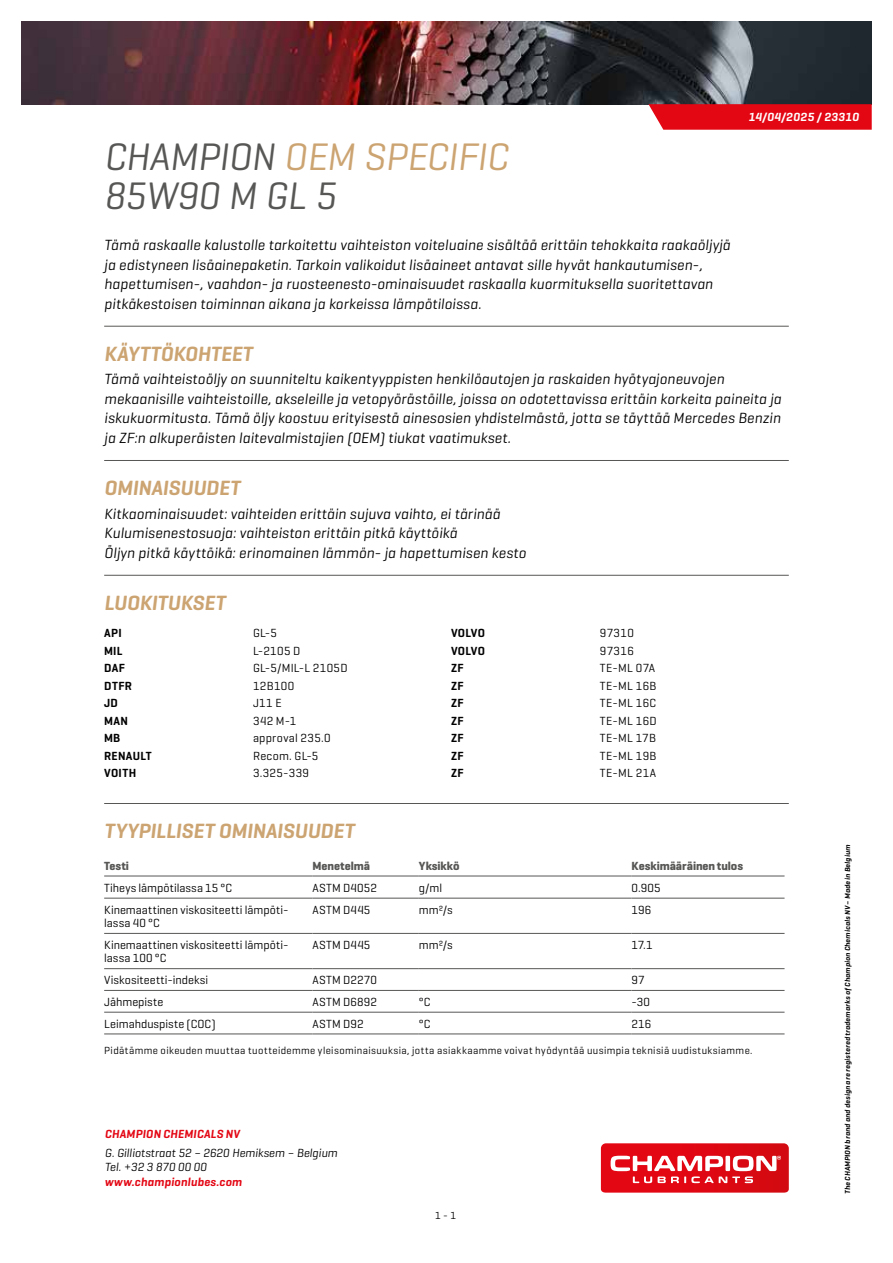
<style>
.page{position:relative;width:893px;height:1263px;background:#fff}
.page>*{position:absolute;margin:0;border:0;box-sizing:border-box;transform-origin:0 0}
.t1{font:italic 39px/39px "Geogrotesque";letter-spacing:-.005em;color:#575756}
.t2{font:italic 600 21px "Geogrotesque";color:#cca472}
.t3{font:italic 15px/19.5px "Geogrotesque";letter-spacing:.01em;color:#000}
.t4{font:12px/13.5px "Geogrotesque";letter-spacing:.015em;color:#000}
.t5{font:600 12px "Geogrotesque";letter-spacing:.03em;color:#000}
.t6{font:italic 12px/14.4px "Geogrotesque";color:#000}
.t7{font:italic 600 12px "Geogrotesque";letter-spacing:.015em;color:#e30613}
.t8{font:700 12px "Geogrotesque";letter-spacing:-.005em;color:#575756}
.t9{font:italic 600 12px "Geogrotesque";letter-spacing:.03em;color:#fff}
.t10{font:10.5px "Geogrotesque";letter-spacing:.035em;color:#000}
.t11{font:italic 600 7.5px "Geogrotesque";letter-spacing:.025em;color:#000}
.s1{color:#cca472}
</style>
<div class="page">
<svg style="left:601px;top:1143px;width:188px;height:49px;background:#e43740"></svg>
<img style="left:21px;top:21px;width:851px;height:83px">
<svg style="left:648px;top:104px;width:224px;height:26px;background:#e3121e"></svg>
<hr style="left:104px;top:326px;width:685px;height:1px;background:#575756">
<hr style="left:104px;top:460px;width:685px;height:1px;background:#575756">
<hr style="left:104px;top:575px;width:685px;height:1px;background:#575756">
<hr style="left:104px;top:803px;width:685px;height:1px;background:#575756">
<hr style="left:104px;top:876px;width:209px;height:1px;background:#575756">
<hr style="left:313px;top:876px;width:106px;height:1px;background:#575756">
<hr style="left:419px;top:876px;width:212px;height:1px;background:#575756">
<hr style="left:631px;top:876px;width:153px;height:1px;background:#575756">
<hr style="left:104px;top:898px;width:209px;height:1px;background:#575756">
<hr style="left:313px;top:898px;width:106px;height:1px;background:#575756">
<hr style="left:419px;top:898px;width:212px;height:1px;background:#575756">
<hr style="left:631px;top:898px;width:153px;height:1px;background:#575756">
<hr style="left:104px;top:933px;width:209px;height:1px;background:#575756">
<hr style="left:313px;top:933px;width:106px;height:1px;background:#575756">
<hr style="left:419px;top:933px;width:212px;height:1px;background:#575756">
<hr style="left:631px;top:933px;width:153px;height:1px;background:#575756">
<hr style="left:104px;top:968px;width:209px;height:1px;background:#575756">
<hr style="left:313px;top:968px;width:106px;height:1px;background:#575756">
<hr style="left:419px;top:968px;width:212px;height:1px;background:#575756">
<hr style="left:631px;top:968px;width:153px;height:1px;background:#575756">
<hr style="left:104px;top:990px;width:209px;height:1px;background:#575756">
<hr style="left:313px;top:990px;width:106px;height:1px;background:#575756">
<hr style="left:419px;top:990px;width:212px;height:1px;background:#575756">
<hr style="left:631px;top:990px;width:153px;height:1px;background:#575756">
<hr style="left:104px;top:1012px;width:209px;height:1px;background:#575756">
<hr style="left:313px;top:1012px;width:106px;height:1px;background:#575756">
<hr style="left:419px;top:1012px;width:212px;height:1px;background:#575756">
<hr style="left:631px;top:1012px;width:153px;height:1px;background:#575756">
<hr style="left:104px;top:1033px;width:209px;height:1px;background:#575756">
<hr style="left:313px;top:1033px;width:106px;height:1px;background:#575756">
<hr style="left:419px;top:1033px;width:212px;height:1px;background:#575756">
<hr style="left:631px;top:1033px;width:153px;height:1px;background:#575756">
<p class="t9" style="left:749px;top:110px;width:112px">14/04/2025 / 23310</p>
<h1 class="t1" style="left:104px;top:136px;width:405px">CHAMPION <span class="s1">OEM SPECIFIC<br></span>85W90 M GL 5</h1>
<p class="t3" style="left:104px;top:235px;width:628px">Tämä raskaalle kalustolle tarkoitettu vaihteiston voiteluaine sisältää erittäin tehokkaita raakaöljyjä ja edistyneen lisäainepaketin. Tarkoin valikoidut lisäaineet antavat sille hyvät hankautumisen-, hapettumisen-, vaahdon- ja ruosteenesto-ominaisuudet raskaalla kuormituksella suoritettavan pitkäkestoisen toiminnan aikana ja korkeissa lämpötiloissa.</p>
<h2 class="t2" style="left:104px;top:340px;width:150px">KÄYTTÖKOHTEET</h2>
<p class="t3" style="left:104px;top:369px;width:679px">Tämä vaihteistoöljy on suunniteltu kaikentyyppisten henkilöautojen ja raskaiden hyötyajoneuvojen mekaanisille vaihteistoille, akseleille ja vetopyörästöille, joissa on odotettavissa erittäin korkeita paineita ja iskukuormitusta. Tämä öljy koostuu erityisestä ainesosien yhdistelmästä, jotta se täyttää Mercedes Benzin ja ZF:n alkuperäisten laitevalmistajien (OEM) tiukat vaatimukset.</p>
<h2 class="t2" style="left:104px;top:475px;width:137px">OMINAISUUDET</h2>
<p class="t3" style="left:104px;top:503px;width:424px">Kitkaominaisuudet: vaihteiden erittäin sujuva vaihto, ei tärinää<br>Kulumisenestosuoja: vaihteiston erittäin pitkä käyttöikä<br>Öljyn pitkä käyttöikä: erinomainen lämmön- ja hapettumisen kesto</p>
<h2 class="t2" style="left:104px;top:589px;width:123px">LUOKITUKSET</h2>
<p class="t5" style="left:104px;top:626px;width:19px">API</p>
<p class="t4" style="left:253px;top:626px;width:25px">GL-5</p>
<p class="t5" style="left:104px;top:643px;width:20px">MIL</p>
<p class="t4" style="left:253px;top:644px;width:49px">L-2105 D</p>
<p class="t5" style="left:104px;top:661px;width:22px">DAF</p>
<p class="t4" style="left:253px;top:661px;width:96px">GL-5/MIL-L 2105D</p>
<p class="t5" style="left:104px;top:678px;width:29px">DTFR</p>
<p class="t4" style="left:253px;top:679px;width:43px">12B100</p>
<p class="t5" style="left:104px;top:696px;width:15px">JD</p>
<p class="t4" style="left:253px;top:696px;width:30px">J11 E</p>
<p class="t5" style="left:104px;top:713px;width:25px">MAN</p>
<p class="t4" style="left:253px;top:714px;width:45px">342 M-1</p>
<p class="t5" style="left:104px;top:731px;width:18px">MB</p>
<p class="t4" style="left:253px;top:731px;width:79px">approval 235.0</p>
<p class="t5" style="left:104px;top:748px;width:49px">RENAULT</p>
<p class="t4" style="left:253px;top:749px;width:67px">Recom. GL-5</p>
<p class="t5" style="left:104px;top:766px;width:34px">VOITH</p>
<p class="t4" style="left:253px;top:766px;width:58px">3.325-339</p>
<p class="t5" style="left:451px;top:626px;width:36px">VOLVO</p>
<p class="t4" style="left:600px;top:626px;width:36px">97310</p>
<p class="t5" style="left:451px;top:643px;width:36px">VOLVO</p>
<p class="t4" style="left:600px;top:644px;width:36px">97316</p>
<p class="t5" style="left:451px;top:661px;width:14px">ZF</p>
<p class="t4" style="left:600px;top:661px;width:57px">TE-ML 07A</p>
<p class="t5" style="left:451px;top:678px;width:14px">ZF</p>
<p class="t4" style="left:600px;top:679px;width:58px">TE-ML 16B</p>
<p class="t5" style="left:451px;top:696px;width:14px">ZF</p>
<p class="t4" style="left:600px;top:696px;width:58px">TE-ML 16C</p>
<p class="t5" style="left:451px;top:713px;width:14px">ZF</p>
<p class="t4" style="left:600px;top:714px;width:58px">TE-ML 16D</p>
<p class="t5" style="left:451px;top:731px;width:14px">ZF</p>
<p class="t4" style="left:600px;top:731px;width:58px">TE-ML 17B</p>
<p class="t5" style="left:451px;top:748px;width:14px">ZF</p>
<p class="t4" style="left:600px;top:749px;width:58px">TE-ML 19B</p>
<p class="t5" style="left:451px;top:766px;width:14px">ZF</p>
<p class="t4" style="left:600px;top:766px;width:58px">TE-ML 21A</p>
<h2 class="t2" style="left:104px;top:818px;width:252px">TYYPILLISET OMINAISUUDET</h2>
<p class="t8" style="left:104px;top:858px;width:26px">Testi</p>
<p class="t8" style="left:313px;top:858px;width:59px">Menetelmä</p>
<p class="t8" style="left:419px;top:858px;width:42px">Yksikkö</p>
<p class="t8" style="left:631px;top:858px;width:113px">Keskimääräinen tulos</p>
<p class="t4" style="left:104px;top:880px;width:130px">Tiheys lämpötilassa 15 °C</p>
<p class="t4" style="left:313px;top:880px;width:66px">ASTM D4052</p>
<p class="t4" style="left:419px;top:880px;width:25px">g/ml</p>
<p class="t4" style="left:631px;top:880px;width:31px">0.905</p>
<p class="t4" style="left:104px;top:902px;width:186px">Kinemaattinen viskositeetti lämpöti&shy;lassa 40 °C</p>
<p class="t4" style="left:313px;top:902px;width:59px">ASTM D445</p>
<p class="t4" style="left:419px;top:902px;width:35px">mm²/s</p>
<p class="t4" style="left:631px;top:902px;width:21px">196</p>
<p class="t4" style="left:104px;top:937px;width:186px">Kinemaattinen viskositeetti lämpöti&shy;lassa 100 °C</p>
<p class="t4" style="left:313px;top:937px;width:59px">ASTM D445</p>
<p class="t4" style="left:419px;top:937px;width:35px">mm²/s</p>
<p class="t4" style="left:631px;top:937px;width:23px">17.1</p>
<p class="t4" style="left:104px;top:973px;width:105px">Viskositeetti-indeksi</p>
<p class="t4" style="left:313px;top:973px;width:66px">ASTM D2270</p>
<p class="t4" style="left:631px;top:973px;width:15px">97</p>
<p class="t4" style="left:104px;top:994px;width:61px">Jähmepiste</p>
<p class="t4" style="left:313px;top:994px;width:66px">ASTM D6892</p>
<p class="t4" style="left:419px;top:994px;width:13px">°C</p>
<p class="t4" style="left:631px;top:994px;width:20px">-30</p>
<p class="t4" style="left:104px;top:1016px;width:113px">Leimahduspiste (COC)</p>
<p class="t4" style="left:313px;top:1016px;width:53px">ASTM D92</p>
<p class="t4" style="left:419px;top:1016px;width:13px">°C</p>
<p class="t4" style="left:631px;top:1016px;width:21px">216</p>
<p class="t10" style="left:104px;top:1043px;width:650px">Pidätämme oikeuden muuttaa tuotteidemme yleisominaisuuksia, jotta asiakkaamme voivat hyödyntää uusimpia teknisiä uudistuksiamme.</p>
<p class="t7" style="left:105px;top:1126px;width:136px">CHAMPION CHEMICALS NV</p>
<p class="t6" style="left:105px;top:1145px;width:234px">G. Gilliotstraat 52 – 2620 Hemiksem – Belgium<br>Tel. +32 3 870 00 00</p>
<p class="t7" style="left:105px;top:1174px;width:139px">www.championlubes.com</p>
<p class="t10" style="left:435px;top:1209px;width:23px">1 - 1</p>
<p class="t11" style="left:843px;top:1194px;width:351px;rotate:-90deg">The CHAMPION brand and design are registered trademarks of Champion Chemicals NV – Made in Belgium</p>
</div>
